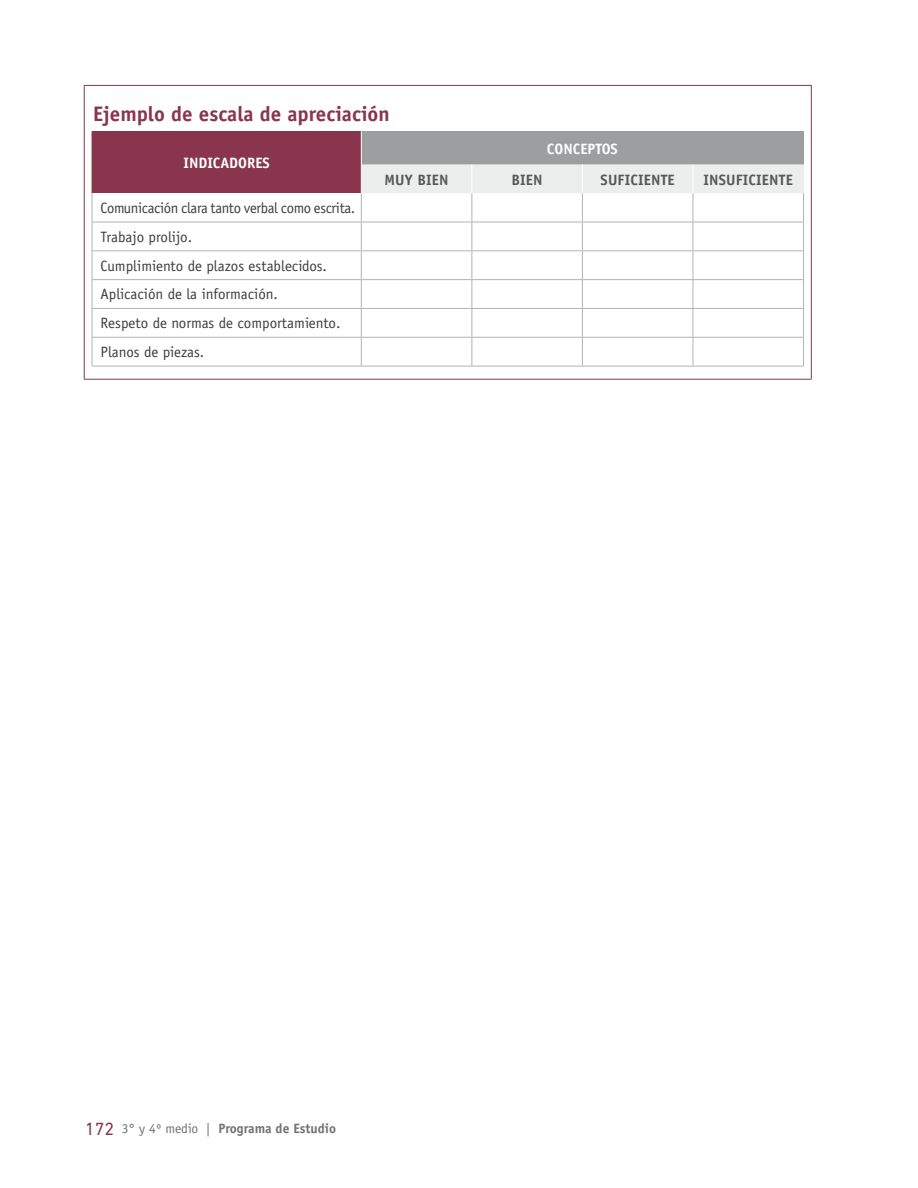
<style>
.page{position:relative;width:918px;height:1188px;background:#fff}
.page>*{position:absolute;margin:0;border:0;box-sizing:border-box;transform-origin:0 0}
.t1{font:700 21px "Officina Sans";color:#88354d}
.t2{font:15px/28.8px "Officina Sans";color:#3e3d40}
.t3{font:700 15px "Officina Sans";letter-spacing:.01em;color:#58585a}
.t4{font:700 15px "Officina Sans";color:#fff}
.t5{font:700 13.5px "Officina Sans";color:#707172}
.s1{font-family:"DIN Next LT Pro";font-weight:400;font-size:18px;color:#88354d}
.s2{font-weight:400}
</style>
<div class="page">
<hr style="left:84px;top:85px;width:728px;height:1px;background:#88354d">
<hr style="left:84px;top:86px;width:1px;height:293px;background:#88354d">
<hr style="left:811px;top:86px;width:1px;height:293px;background:#88354d">
<hr style="left:84px;top:379px;width:728px;height:1px;background:#88354d">
<div style="left:92px;top:131px;width:269px;height:62px;background:#88354d"></div>
<div style="left:361px;top:131px;width:443px;height:33px;background:#9c9e9f"></div>
<hr style="left:92px;top:222px;width:269px;height:1px;background:#b1b3b4">
<hr style="left:92px;top:308px;width:269px;height:1px;background:#b1b3b4">
<hr style="left:92px;top:337px;width:269px;height:1px;background:#b1b3b4">
<hr style="left:92px;top:366px;width:269px;height:1px;background:#b1b3b4">
<hr style="left:361px;top:366px;width:111px;height:1px;background:#b1b3b4">
<hr style="left:472px;top:366px;width:110px;height:1px;background:#b1b3b4">
<hr style="left:582px;top:366px;width:111px;height:1px;background:#b1b3b4">
<hr style="left:693px;top:366px;width:111px;height:1px;background:#b1b3b4">
<hr style="left:92px;top:250px;width:269px;height:1px;background:#b1b3b4">
<hr style="left:92px;top:279px;width:269px;height:1px;background:#b1b3b4">
<svg style="left:361px;top:164px;width:443px;height:202px"></svg>
<hr style="left:361px;top:131px;width:1px;height:33px;background:#fff">
<svg style="left:92px;top:193px;width:1px;height:173px"></svg>
<h1 class="t1" style="left:93px;top:101px;width:298px">Ejemplo de escala de apreciación</h1>
<p class="t4" style="left:183px;top:154px;width:88px">INDICADORES</p>
<p class="t4" style="left:547px;top:139px;width:72px">CONCEPTOS</p>
<p class="t2" style="left:101px;top:194px;width:256px">Comunicación clara tanto verbal como escrita.<br>Trabajo prolijo.<br>Cumplimiento de plazos establecidos.<br>Aplicación de la información.<br>Respeto de normas de comportamiento.<br>Planos de piezas.</p>
<p class="t3" style="left:385px;top:170px;width:66px">MUY BIEN</p>
<p class="t3" style="left:512px;top:170px;width:33px">BIEN</p>
<p class="t3" style="left:601px;top:170px;width:76px">SUFICIENTE</p>
<p class="t3" style="left:704px;top:170px;width:91px">INSUFICIENTE</p>
<p class="t5" style="left:85px;top:1120px;width:253px"><span class="s1">172</span> <span class="s2">3° y 4º medio |</span> Programa de Estudio</p>
</div>
